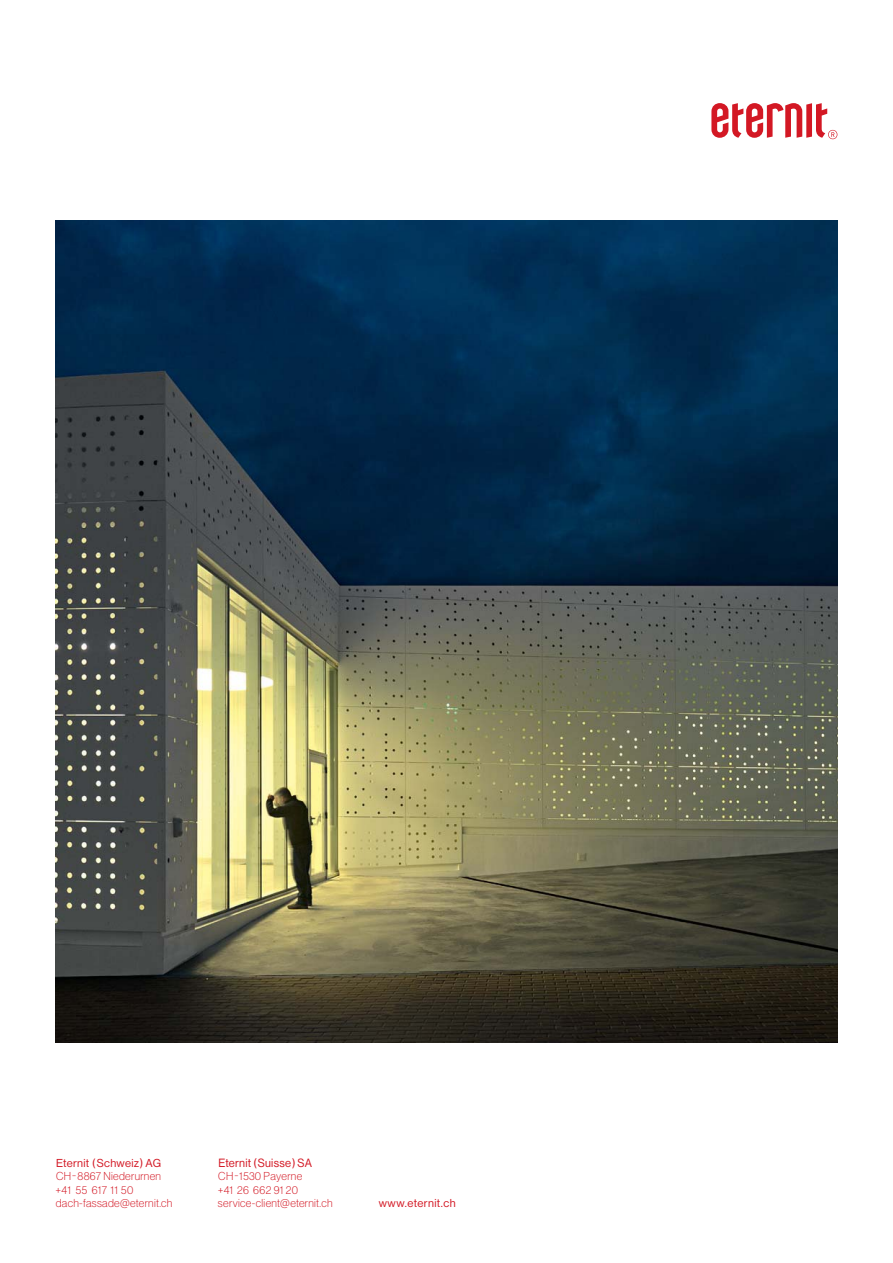
<style>
.page{position:relative;width:893px;height:1263px;background:#fff}
.page>*{position:absolute;margin:0;border:0;box-sizing:border-box;transform-origin:0 0}
.t1{font:11.7px "N Haas Grotesk DS Pro 55 Rg";letter-spacing:.03em;color:#d31824;scale:.96 1}
.t2{font:11.25px/13.5px "N Haas Grotesk DS Pro 35 X Lt";letter-spacing:.03em;color:#d31824}
.t3{font:11.25px "N Haas Grotesk DS Pro 55 Rg";letter-spacing:.03em;color:#d31824}
.s1{font-size:11.7px}
</style>
<div class="page">
<img style="left:55px;top:220px;width:782px;height:823px">
<svg style="left:711px;top:103px;width:126px;height:36px"></svg>
<p class="t3" style="left:56px;top:1159px;width:106px">Eternit ( Schweiz <span class="s1">)</span> AG</p>
<p class="t2" style="left:56px;top:1171px;width:118px">CH-8867 Niederurnen +41 55 617 11 50 dach-fassade@eternit.ch</p>
<p class="t1" style="left:218px;top:1159px;width:99px">Eternit ( Suisse ) SA</p>
<p class="t2" style="left:218px;top:1171px;width:116px">CH-1530 Payerne<br>+41 26 662 91 20 service-client@eternit.ch</p>
<p class="t3" style="left:379px;top:1199px;width:79px">www.eternit.ch</p>
</div>
